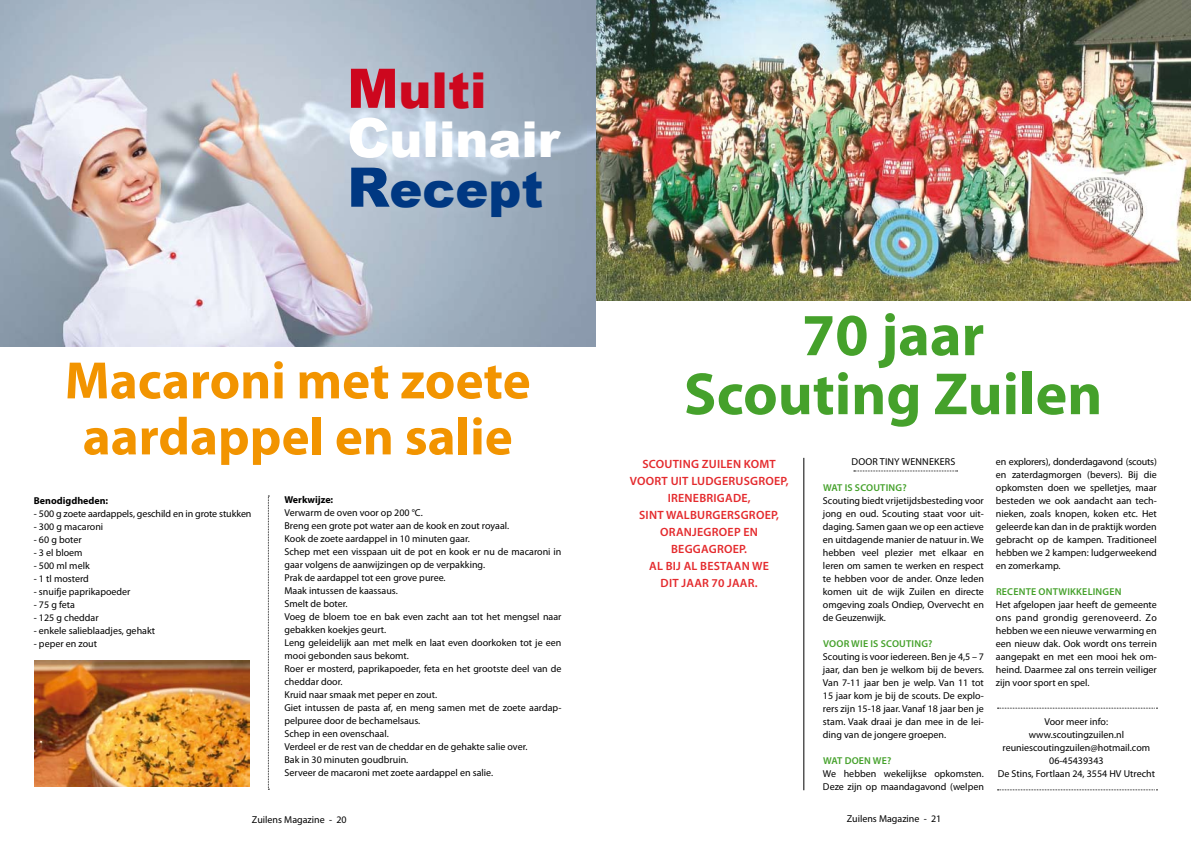
<style>
.page{position:relative;width:1191px;height:842px;background:#fff}
.page>*{position:absolute;margin:0;border:0;box-sizing:border-box;transform-origin:0 0}
.t1{font:700 60px/59px "Myriad Pro";color:#45a12b;text-align:center}
.t2{font:700 53px/56px "Myriad Pro";color:#f29400;text-align:center}
.t3{font:900 49.4px/49.4px "Arial";color:#fff}
.t4{font:600 12px/17px "Myriad Pro";letter-spacing:.02em;color:#e42a2d;text-align:center}
.t5{font:10px/13px "Myriad Pro";color:#000;text-align:justify}
.t6{font:600 10px "Myriad Pro";letter-spacing:.02em;color:#45a12b}
.t7{font:700 10px "Myriad Pro";color:#000}
.t8{font:10px "Myriad Pro";letter-spacing:.02em;color:#000}
.s1{font-size:54.6px;color:#cd071e}
.s2{color:#cd071e}
.s3{font-size:54.6px}
.s4{font-size:54.6px;color:#003882}
.s5{color:#003882}
</style>
<div class="page">
<svg style="left:854px;top:471px;width:103px;height:1px"></svg>
<img style="left:595px;top:0;width:596px;height:301px">
<svg style="left:997px;top:708px;width:160px;height:1px"></svg>
<svg style="left:997px;top:789px;width:160px;height:1px"></svg>
<hr style="left:803px;top:458px;width:1px;height:332px;background:#000">
<img style="left:0;top:0;width:595px;height:346px">
<svg style="left:268px;top:496px;width:1px;height:294px"></svg>
<img style="left:35px;top:660px;width:214px;height:127px">
<h3 class="t3" style="left:347px;top:64px;width:216px"><span class="s1">m</span><span class="s2">ulti </span><span class="s3">c</span>ulinair <span class="s4">r</span><span class="s5">ecept</span></h3>
<h2 class="t2" style="left:65px;top:351px;width:467px">Macaroni met zoete aardappel en salie</h2>
<p class="t7" style="left:34px;top:494px;width:76px">Benodigdheden:</p>
<p class="t5" style="left:34px;top:507px;width:219px">- 500 g zoete aardappels, geschild en in grote stukken</p>
<p class="t5" style="left:34px;top:520px;width:71px">- 300 g macaroni</p>
<p class="t5" style="left:34px;top:533px;width:49px">- 60 g boter</p>
<p class="t5" style="left:34px;top:546px;width:50px">- 3 el bloem</p>
<p class="t5" style="left:34px;top:559px;width:57px">- 500 ml melk</p>
<p class="t5" style="left:34px;top:572px;width:57px">- 1 tl mosterd</p>
<p class="t5" style="left:34px;top:585px;width:98px">- snuifje paprikapoeder</p>
<p class="t5" style="left:34px;top:598px;width:43px">- 75 g feta</p>
<p class="t5" style="left:34px;top:611px;width:66px">- 125 g cheddar</p>
<p class="t5" style="left:34px;top:624px;width:123px">- enkele salieblaadjes, gehakt</p>
<p class="t5" style="left:34px;top:637px;width:65px">- peper en zout</p>
<p class="t7" style="left:284px;top:493px;width:50px">Werkwijze:</p>
<p class="t5" style="left:284px;top:506px;width:278px;text-align:left">Verwarm de oven voor op 200 °C.<br>Breng een grote pot water aan de kook en zout royaal.<br>Kook de zoete aardappel in 10 minuten gaar.<br>Schep met een visspaan uit de pot en kook er nu de macaroni in gaar volgens de aanwijzingen op de verpakking.<br>Prak de aardappel tot een grove puree.<br>Maak intussen de kaassaus.<br>Smelt de boter.<br>Voeg de bloem toe en bak even zacht aan tot het mengsel naar gebakken koekjes geurt.<br>Leng geleidelijk aan met melk en laat even doorkoken tot je een mooi gebonden saus bekomt.<br>Roer er mosterd, paprikapoeder, feta en het grootste deel van de cheddar door.<br>Kruid naar smaak met peper en zout.<br>Giet intussen de pasta af, en meng samen met de zoete aardap&shy;pelpuree door de bechamelsaus.<br>Schep in een ovenschaal.<br>Verdeel er de rest van de cheddar en de gehakte salie over.<br>Bak in 30 minuten goudbruin.<br>Serveer de macaroni met zoete aardappel en salie.</p>
<p class="t5" style="left:252px;top:813px;width:96px">Zuilens Magazine - 20</p>
<h1 class="t1" style="left:684px;top:303px;width:420px">70 jaar<br>Scouting Zuilen</h1>
<p class="t4" style="left:630px;top:455px;width:160px">SCOUTING ZUILEN KOMT<br>VOORT UIT LUDGERUSGROEP,<br>IRENEBRIGADE,<br>SINT WALBURGERSGROEP,<br>ORANJEGROEP EN<br>BEGGAGROEP.<br>AL BIJ AL BESTAAN WE<br>DIT JAAR 70 JAAR.</p>
<p class="t8" style="left:851px;top:455px;width:105px">DOOR TINY WENNEKERS</p>
<p class="t6" style="left:823px;top:481px;width:85px">WAT IS SCOUTING?</p>
<p class="t5" style="left:823px;top:494px;width:162px">Scouting biedt vrijetijdsbesteding voor jong en oud. Scouting staat voor uit&shy;daging. Samen gaan we op een actieve en uitdagende manier de natuur in. We hebben veel plezier met elkaar en leren om samen te werken en respect te hebben voor de ander. Onze leden komen uit de wijk Zuilen en directe omgeving zoals Ondiep, Overvecht en de Geuzenwijk.</p>
<p class="t6" style="left:823px;top:637px;width:111px">VOOR WIE IS SCOUTING?</p>
<p class="t5" style="left:823px;top:650px;width:162px">Scouting is voor iedereen. Ben je 4,5 – 7 jaar, dan ben je welkom bij de bevers.<br>Van 7-11 jaar ben je welp. Van 11 tot 15 jaar kom je bij de scouts. De explo&shy;rers zijn 15-18 jaar. Vanaf 18 jaar ben je stam. Vaak draai je dan mee in de lei&shy;ding van de jongere groepen.</p>
<p class="t6" style="left:823px;top:754px;width:70px">WAT DOEN WE?</p>
<p class="t5" style="left:823px;top:767px;width:162px">We hebben wekelijkse opkomsten.<br>Deze zijn op maandagavond (welpen</p>
<p class="t5" style="left:846px;top:812px;width:96px">Zuilens Magazine - 21</p>
<p class="t5" style="left:996px;top:455px;width:162px">en explorers), donderdagavond (scouts) en zaterdagmorgen (bevers). Bij die opkomsten doen we spelletjes, maar besteden we ook aandacht aan tech&shy;nieken, zoals knopen, koken etc. Het geleerde kan dan in de praktijk worden gebracht op de kampen. Traditioneel hebben we 2 kampen: ludgerweekend en zomerkamp.</p>
<p class="t6" style="left:996px;top:585px;width:127px">RECENTE ONTWIKKELINGEN</p>
<p class="t5" style="left:996px;top:598px;width:162px">Het afgelopen jaar heeft de gemeente ons pand grondig gerenoveerd. Zo hebben we een nieuwe verwarming en een nieuw dak. Ook wordt ons terrein aangepakt en met een mooi hek om&shy;heind. Daarmee zal ons terrein veiliger zijn voor sport en spel.</p>
<p class="t5" style="left:997px;top:715px;width:159px;text-align:center">Voor meer info: www.scoutingzuilen.nl reuniescoutingzuilen@hotmail.com<br>06-45439343<br>De Stins, Fortlaan 24, 3554 HV Utrecht</p>
</div>
